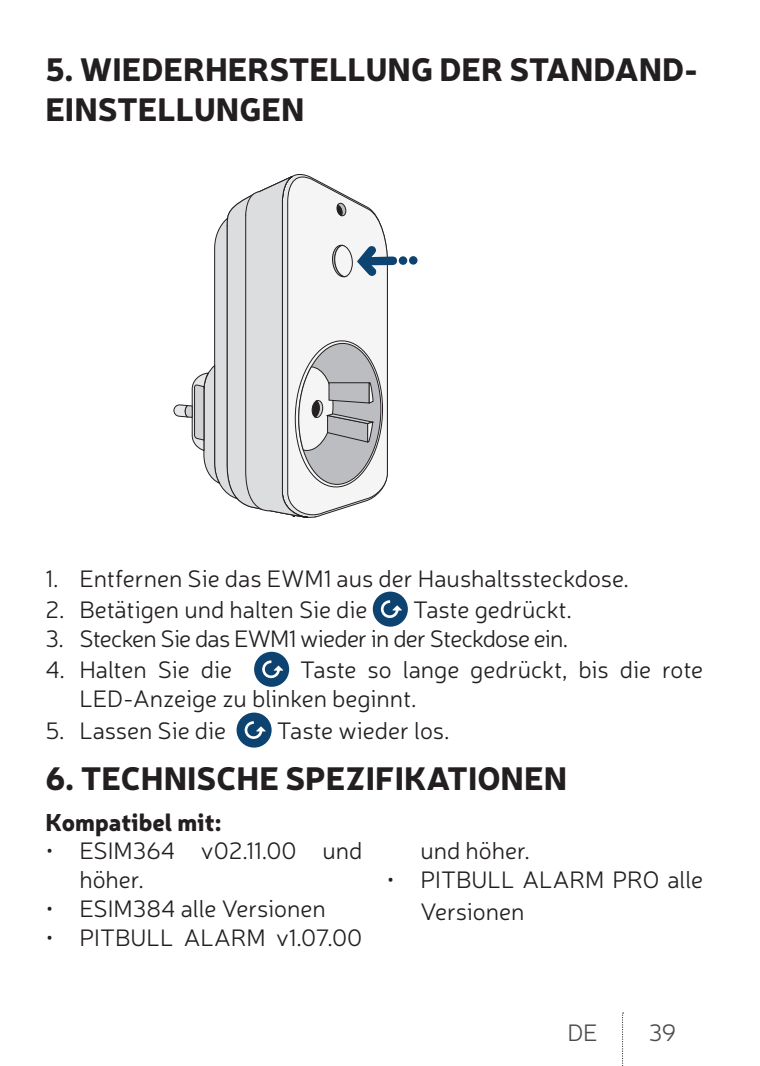
<style>
.page{position:relative;width:760px;height:1066px;background:#fff}
.page>*{position:absolute;margin:0;border:0;box-sizing:border-box;transform-origin:0 0}
.t1{font:900 32px/40px "Neris";color:#231f20}
.t2{font:300 24px/28.8px "Neris";color:#231f20}
.t3{font:300 24px "Neris";letter-spacing:-.03em;color:#231f20}
.t4{font:900 24px "Neris";color:#231f20}
.t5{font:300 24px "Neris";color:#4b4c4d}
</style>
<div class="page">
<svg style="left:622px;top:1012px;width:1px;height:54px"></svg>
<svg style="left:174px;top:174px;width:223px;height:344px"></svg>
<div style="left:399px;top:256px;width:8px;height:9px;background:#0d4371;border-radius:50%"></div>
<div style="left:409px;top:256px;width:8px;height:9px;background:#0d4371;border-radius:50%"></div>
<div style="left:373px;top:592px;width:35px;height:35px;background:#0d4371;border-radius:50%"></div>
<svg style="left:380px;top:600px;width:22px;height:18px"></svg>
<div style="left:254px;top:652px;width:35px;height:35px;background:#0d4371;border-radius:50%"></div>
<svg style="left:262px;top:660px;width:21px;height:19px"></svg>
<div style="left:236px;top:712px;width:36px;height:36px;background:#0d4371;border-radius:50%"></div>
<svg style="left:244px;top:721px;width:22px;height:18px"></svg>
<h1 class="t1" style="left:45px;top:47px;width:654px">5. WIEDERHERSTELLUNG DER STANDAND-<br>EINSTELLUNGEN</h1>
<p class="t2" style="left:45px;top:563px;width:585px">1. Entfernen Sie das EWM1 aus der Haushaltssteckdose.</p>
<p class="t2" style="left:45px;top:595px;width:324px">2. Betätigen und halten Sie die</p>
<p class="t2" style="left:413px;top:595px;width:161px">Taste gedrückt.</p>
<p class="t3" style="left:45px;top:623px;width:524px">3. Stecken Sie das EWM1 wieder in der Steckdose ein.</p>
<p class="t2" style="left:45px;top:655px;width:188px">4. Halten Sie die</p>
<p class="t2" style="left:79px;top:655px;width:625px;text-indent:221px">Taste so lange gedrückt, bis die rote<br>LED-Anzeige zu blinken beginnt.</p>
<p class="t2" style="left:45px;top:715px;width:182px">5. Lassen Sie die</p>
<p class="t2" style="left:277px;top:715px;width:174px">Taste wieder los.</p>
<h1 class="t1" style="left:45px;top:757px;width:523px">6. TECHNISCHE SPEZIFIKATIONEN</h1>
<p class="t4" style="left:45px;top:804px;width:177px">Kompatibel mit:</p>
<p class="t2" style="left:79px;top:836px;width:284px;text-indent:-34px">• ESIM364 v02.11.00 und höher.</p>
<p class="t2" style="left:45px;top:893px;width:282px">• ESIM384 alle Versionen</p>
<p class="t2" style="left:45px;top:922px;width:318px">• PITBULL ALARM v1.07.00</p>
<p class="t2" style="left:420px;top:836px;width:111px">und höher.</p>
<p class="t2" style="left:420px;top:863px;width:284px;line-height:32px;text-indent:-34px">• PITBULL ALARM PRO alle<br>Versionen</p>
<p class="t5" style="left:567px;top:1017px;width:32px">DE</p>
<p class="t5" style="left:649px;top:1017px;width:29px">39</p>
</div>
